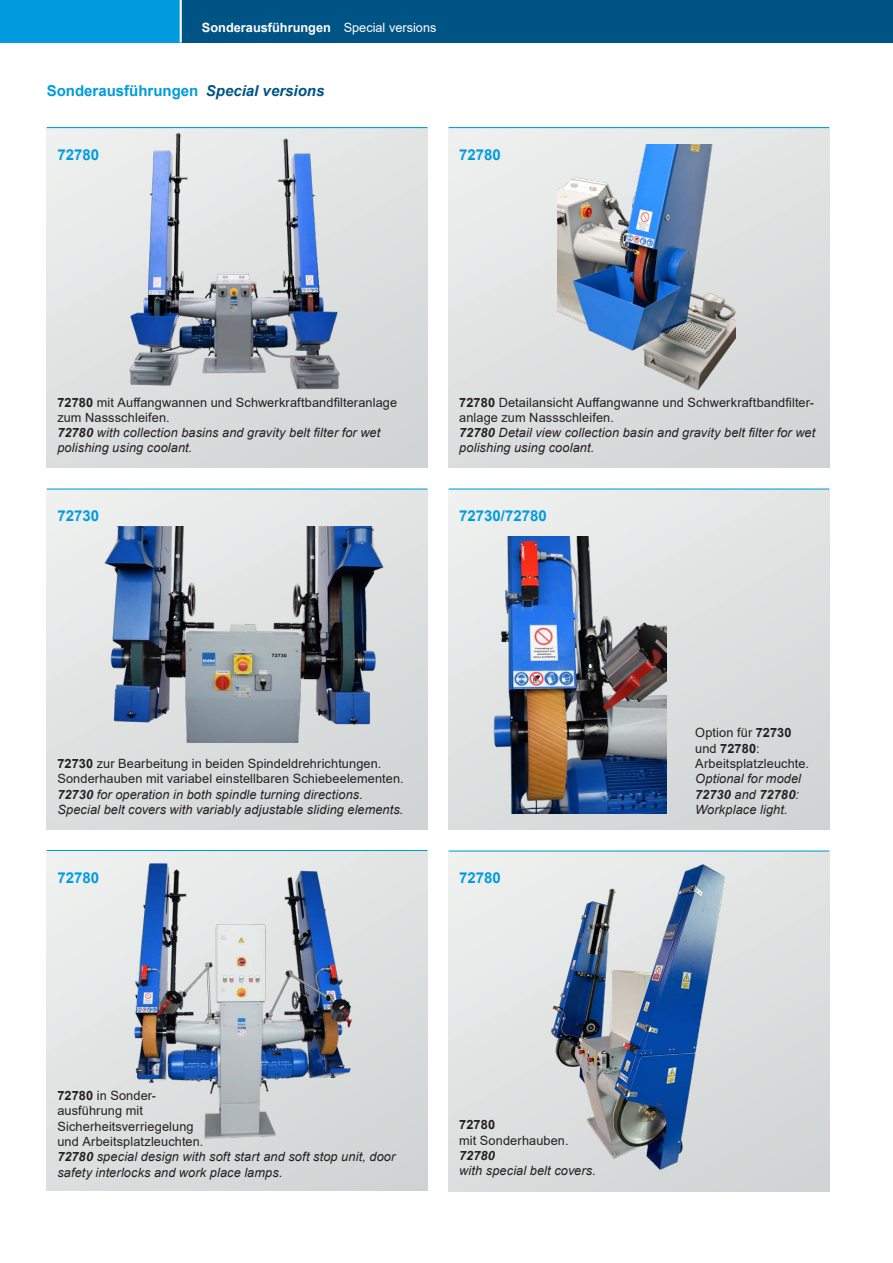
<style>
.page{position:relative;width:893px;height:1263px;background:#fff}
.page>*{position:absolute;margin:0;border:0;box-sizing:border-box;transform-origin:0 0}
.t1{font:700 15px "Arial";color:#009bde}
.t2{font:italic 12.75px/15.3px "Arial";letter-spacing:.01em;color:#231f20}
.t3{font:12.75px/15.3px "Arial";letter-spacing:.01em;color:#231f20}
.t4{font:700 12.75px "Arial";color:#fff}
.t5{font:700 12.75px "Arial";letter-spacing:.01em;color:#231f20}
.t6{font:italic 700 12.75px "Arial";letter-spacing:.005em;color:#231f20}
.s1{font-weight:400}
.s2{font-style:italic;color:#005385}
.s3{font-weight:700;font-style:normal}
.s4{font-style:normal}
.s5{font-weight:700}
.s6{font-weight:700;font-style:italic}
.s7{font-style:italic}
</style>
<div class="page">
<div style="left:449px;top:489px;width:380px;height:340px;background:linear-gradient(to right,#e6e9e9,#d8dbdb)"></div>
<div style="left:47px;top:128px;width:380px;height:340px;background:linear-gradient(to bottom,#e9ebeb,#d5d8d8)"></div>
<div style="left:449px;top:851px;width:380px;height:340px;background:linear-gradient(to right,#e4e6e5,#d6d9d9)"></div>
<div style="left:449px;top:128px;width:380px;height:340px;background:linear-gradient(to right,#e3e5e5,#d6d9d9)"></div>
<hr style="left:449px;top:488px;width:380px;height:2px;background:#009bde">
<div style="left:47px;top:850px;width:380px;height:341px;background:linear-gradient(to bottom,#e8eaea,#d5d8d8)"></div>
<hr style="left:449px;top:850px;width:380px;height:1px;background:#009bde">
<hr style="left:47px;top:127px;width:380px;height:1px;background:#009bde">
<hr style="left:449px;top:127px;width:380px;height:1px;background:#009bde">
<hr style="left:47px;top:850px;width:380px;height:1px;background:#009bde">
<div style="left:47px;top:489px;width:380px;height:340px;background:linear-gradient(to right,#e3e6e5,#d6d9d9)"></div>
<hr style="left:47px;top:488px;width:380px;height:2px;background:#009bde">
<div style="left:181px;top:0;width:712px;height:43px;background:#005385"></div>
<div style="left:0;top:0;width:181px;height:43px;background:#009bde"></div>
<hr style="left:180px;top:0;width:2px;height:43px;background:#fff">
<img style="left:114px;top:128px;width:246px;height:263px">
<img style="left:92px;top:852px;width:276px;height:296px">
<img style="left:534px;top:859px;width:242px;height:318px">
<img style="left:557px;top:144px;width:179px;height:245px">
<img style="left:87px;top:527px;width:324px;height:216px">
<img style="left:459px;top:537px;width:208px;height:276px">
<p class="t4" style="left:202px;top:18px;width:236px">Sonderausführungen <span class="s1">Special versions</span></p>
<p class="t1" style="left:47px;top:80px;width:279px">Sonderausführungen <span class="s2">Special versions</span></p>
<p class="t1" style="left:57px;top:144px;width:43px">72780</p>
<p class="t1" style="left:459px;top:144px;width:43px">72780</p>
<p class="t2" style="left:57px;top:395px;width:341px"><span class="s3">72780</span> <span class="s4">mit Auffangwannen und Schwerkraftbandfilteranlage zum Nassschleifen.<br></span><span class="s5">72780</span> with collection basins and gravity belt filter for wet polishing using coolant.</p>
<p class="t3" style="left:459px;top:394px;width:358px"><span class="s5">72780</span> Detailansicht Auffangwanne und Schwerkraftbandfilter&shy;anlage zum Nassschleifen.<br><span class="s6">72780</span> <span class="s7">Detail view collection basin and gravity belt filter for wet polishing using coolant.</span></p>
<p class="t1" style="left:57px;top:505px;width:43px">72730</p>
<p class="t1" style="left:459px;top:505px;width:89px">72730/72780</p>
<p class="t2" style="left:57px;top:756px;width:348px"><span class="s3">72730</span> <span class="s4">zur Bearbeitung in beiden Spindeldrehrichtungen.<br>Sonderhauben mit variabel einstellbaren Schiebeelementen.<br></span><span class="s5">72730</span> for operation in both spindle turning directions.<br>Special belt covers with variably adjustable sliding elements.</p>
<p class="t1" style="left:57px;top:867px;width:43px">72780</p>
<p class="t1" style="left:459px;top:867px;width:43px">72780</p>
<p class="t2" style="left:57px;top:1088px;width:340px"><span class="s3">72780</span> <span class="s4">in Sonder-<br>ausführung mit<br>Sicherheitsverriegelung<br>und Arbeitsplatzleuchten.<br></span><span class="s5">72780</span> special design with soft start and soft stop unit, door safety interlocks and work place lamps.</p>
<p class="t5" style="left:459px;top:1116px;width:37px">72780</p>
<p class="t3" style="left:459px;top:1132px;width:111px">mit Sonderhauben.</p>
<p class="t6" style="left:459px;top:1147px;width:37px">72780</p>
<p class="t2" style="left:459px;top:1163px;width:138px">with special belt covers.</p>
<p class="t3" style="left:695px;top:725px;width:115px">Option für <span class="s5">72730 </span>und <span class="s5">72780</span>:<br>Arbeitsplatzleuchte.</p>
<p class="t2" style="left:695px;top:771px;width:107px">Optional for model<br><span class="s5">72730</span> and <span class="s5">72780</span>:<br>Workplace light.</p>
</div>
